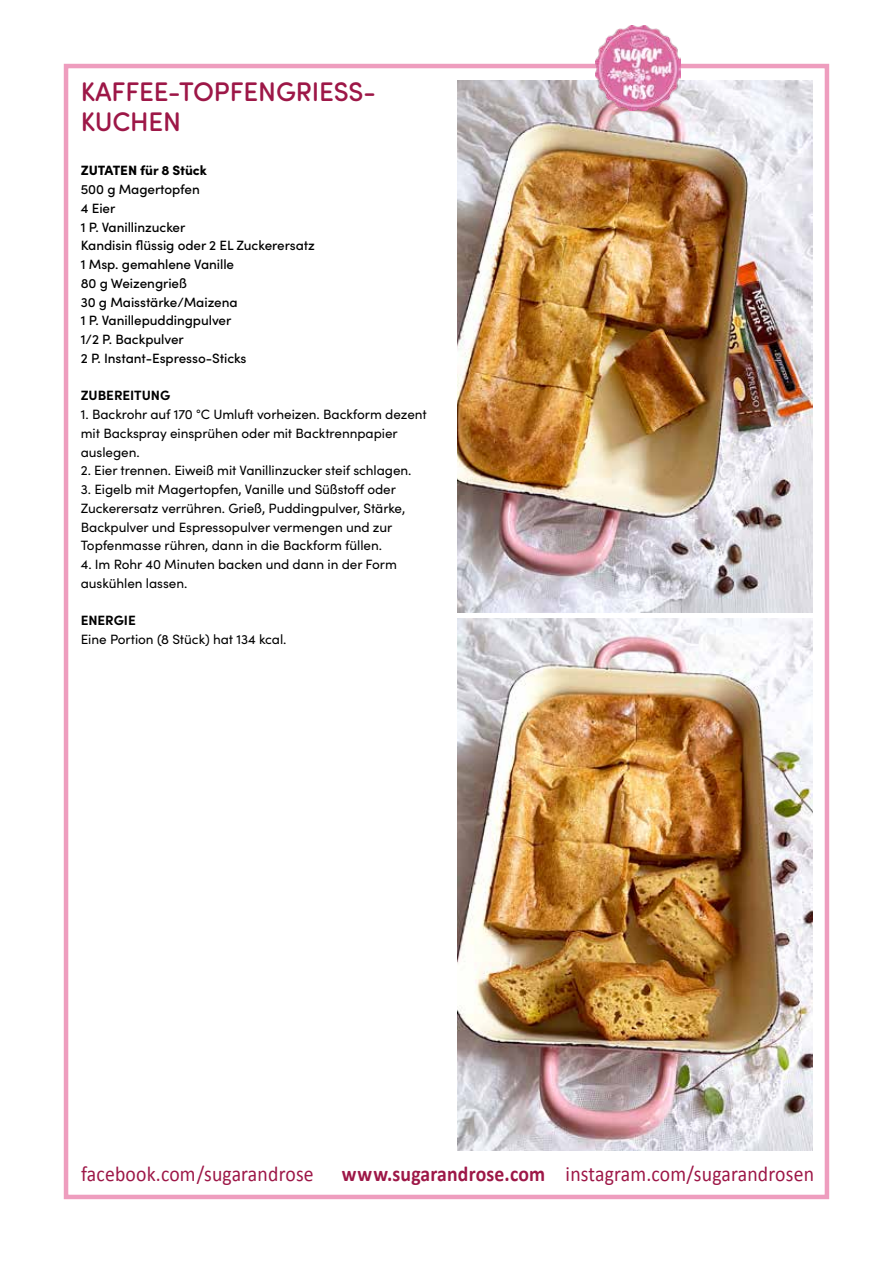
<style>
.page{position:relative;width:893px;height:1263px;background:#fff}
.page>*{position:absolute;margin:0;border:0;box-sizing:border-box;transform-origin:0 0}
.t1{font:500 27px/30px "Sofia Pro Soft";letter-spacing:-.005em;color:#9d1747}
.t2{font:21.45px "Calibri";letter-spacing:.01em;color:#9d1747;scale:.92 1}
.t3{font:13.5px/18.8px "Sofia Pro";letter-spacing:-.005em;color:#000}
.t4{font:500 13.5px/18.8px "Sofia Pro";letter-spacing:-.005em;color:#000}
.t5{font:700 13.5px "Sofia Pro";letter-spacing:-.005em;color:#000}
.t6{font:900 13.5px "Sofia Pro";letter-spacing:-.005em;color:#000}
.s1{font-weight:700}
</style>
<div class="page">
<div style="left:64px;top:64px;width:765px;height:1135px;border:4px solid #ee9dbe"></div>
<img style="left:457px;top:81px;width:355px;height:531px">
<img style="left:595px;top:26px;width:85px;height:85px">
<img style="left:457px;top:619px;width:355px;height:531px">
<h1 class="t1" style="left:81px;top:75px;width:297px">KAFFEE-TOPFENGRIESS-<br>KUCHEN</h1>
<p class="t6" style="left:81px;top:160px;width:128px">ZUTATEN für 8 Stück</p>
<p class="t4" style="left:81px;top:179px;width:236px">500 g Magertopfen<br>4 Eier<br>1 P. Vanillinzucker<br>Kandisin flüssig oder 2 EL Zuckerersatz<br>1 Msp. gemahlene Vanille<br>80 g Weizengrieß<br>30 g Maisstärke/Maizena<br>1 P. Vanillepuddingpulver<br>1/2 P. Backpulver<br>2 P. Instant-Espresso-Sticks</p>
<p class="t5" style="left:81px;top:385px;width:91px">ZUBEREITUNG</p>
<p class="t3" style="left:81px;top:404px;width:347px">1. Backrohr auf 170 °C Umluft vorheizen. Backform dezent mit Backspray einsprühen oder mit Backtrennpapier auslegen.</p>
<p class="t3" style="left:81px;top:460px;width:332px">2. Eier trennen. Eiweiß mit Vanillinzucker steif schlagen.</p>
<p class="t3" style="left:81px;top:479px;width:326px">3. Eigelb mit Magertopfen, Vanille und Süßstoff oder Zuckerersatz verrühren. Grieß, Puddingpulver, Stärke, Backpulver und Espressopulver vermengen und zur Topfenmasse rühren, dann in die Backform füllen.</p>
<p class="t3" style="left:81px;top:554px;width:318px">4. Im Rohr 40 Minuten backen und dann in der Form auskühlen lassen.</p>
<p class="t5" style="left:81px;top:610px;width:56px">ENERGIE</p>
<p class="t3" style="left:81px;top:629px;width:207px">Eine Portion (8 Stück) hat 134 kcal.</p>
<h2 class="t2" style="left:81px;top:1160px;width:254px">facebook.com/sugarandrose</h2>
<h2 class="t2" style="left:342px;top:1160px;width:515px"><span class="s1">www.sugarandrose.com</span> instagram.com/sugarandrosen</h2>
</div>
